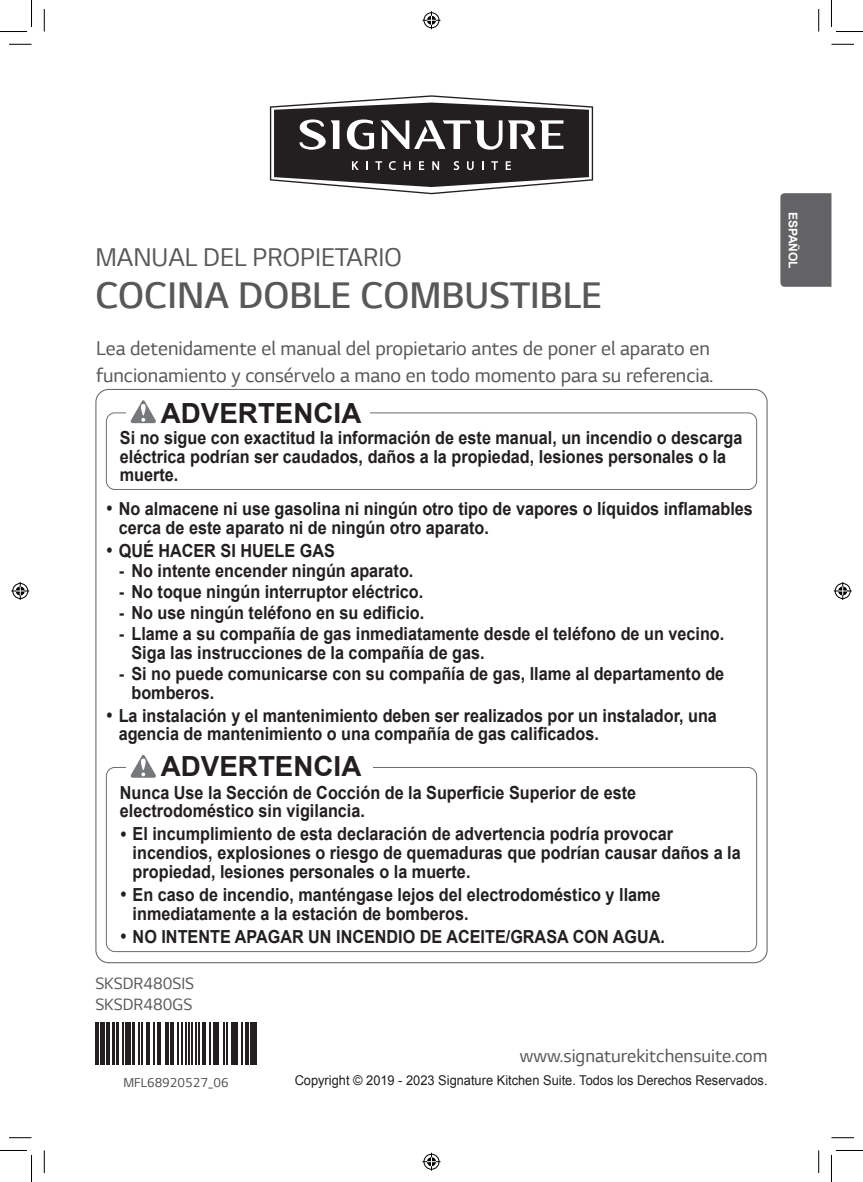
<style>
.page{position:relative;width:863px;height:1182px;background:#fff}
.page>*{position:absolute;margin:0;border:0;box-sizing:border-box;transform-origin:0 0}
.t1{font:300 39px "LG Smart";color:#57585a}
.t2{font:700 27.75px "Arial";color:#231f20}
.t3{font:27px "LG Smart";color:#57585a}
.t4{font:21px/26.2px "LG Smart";color:#57585a}
.t5{font:19.5px "LG Smart";color:#57585a}
.t6{font:700 18px/18.8px "Arial";color:#231f20;scale:.9 1}
.t7{font:17.25px/20.7px "LG Smart";color:#57585a}
.t8{font:13.5px "Arial";color:#231f20;scale:.95 1}
.t9{font:13.5px "LG Smart";color:#4b4c4d}
.t10{font:700 12px "Arial";color:#fff}
</style>
<div class="page">
<div style="left:780px;top:193px;width:51px;height:94px;background:#636366"></div>
<svg style="left:270px;top:95px;width:323px;height:99px"></svg>
<hr style="left:95px;top:1022px;width:1px;height:42px;background:#231f20">
<hr style="left:98px;top:1022px;width:1px;height:42px;background:#231f20">
<div style="left:100px;top:1022px;width:5px;height:42px;background:#231f20"></div>
<hr style="left:106px;top:1022px;width:1px;height:42px;background:#231f20">
<hr style="left:108px;top:1022px;width:2px;height:42px;background:#231f20">
<hr style="left:112px;top:1022px;width:2px;height:42px;background:#231f20">
<hr style="left:117px;top:1022px;width:2px;height:42px;background:#231f20">
<hr style="left:123px;top:1022px;width:1px;height:42px;background:#231f20">
<hr style="left:125px;top:1022px;width:1px;height:42px;background:#231f20">
<hr style="left:127px;top:1022px;width:2px;height:42px;background:#231f20">
<hr style="left:130px;top:1022px;width:1px;height:42px;background:#231f20">
<hr style="left:132px;top:1022px;width:2px;height:42px;background:#231f20">
<hr style="left:138px;top:1022px;width:1px;height:42px;background:#231f20">
<hr style="left:142px;top:1022px;width:1px;height:42px;background:#231f20">
<hr style="left:146px;top:1022px;width:2px;height:42px;background:#231f20">
<hr style="left:149px;top:1022px;width:1px;height:42px;background:#231f20">
<hr style="left:153px;top:1022px;width:2px;height:42px;background:#231f20">
<hr style="left:157px;top:1022px;width:1px;height:42px;background:#231f20">
<hr style="left:159px;top:1022px;width:2px;height:42px;background:#231f20">
<hr style="left:165px;top:1022px;width:2px;height:42px;background:#231f20">
<hr style="left:168px;top:1022px;width:1px;height:42px;background:#231f20">
<hr style="left:170px;top:1022px;width:1px;height:42px;background:#231f20">
<hr style="left:173px;top:1022px;width:1px;height:42px;background:#231f20">
<hr style="left:177px;top:1022px;width:1px;height:42px;background:#231f20">
<hr style="left:181px;top:1022px;width:1px;height:42px;background:#231f20">
<hr style="left:186px;top:1022px;width:1px;height:42px;background:#231f20">
<hr style="left:188px;top:1022px;width:1px;height:42px;background:#231f20">
<hr style="left:192px;top:1022px;width:1px;height:42px;background:#231f20">
<hr style="left:195px;top:1022px;width:1px;height:42px;background:#231f20">
<hr style="left:199px;top:1022px;width:1px;height:42px;background:#231f20">
<hr style="left:202px;top:1022px;width:1px;height:42px;background:#231f20">
<hr style="left:205px;top:1022px;width:1px;height:42px;background:#231f20">
<hr style="left:209px;top:1022px;width:2px;height:42px;background:#231f20">
<hr style="left:213px;top:1022px;width:1px;height:42px;background:#231f20">
<hr style="left:215px;top:1022px;width:1px;height:42px;background:#231f20">
<hr style="left:218px;top:1022px;width:1px;height:42px;background:#231f20">
<hr style="left:224px;top:1022px;width:1px;height:42px;background:#231f20">
<hr style="left:226px;top:1022px;width:1px;height:42px;background:#231f20">
<hr style="left:231px;top:1022px;width:2px;height:42px;background:#231f20">
<hr style="left:234px;top:1022px;width:1px;height:42px;background:#231f20">
<hr style="left:237px;top:1022px;width:1px;height:42px;background:#231f20">
<hr style="left:241px;top:1022px;width:2px;height:42px;background:#231f20">
<hr style="left:245px;top:1022px;width:1px;height:42px;background:#231f20">
<hr style="left:247px;top:1022px;width:2px;height:42px;background:#231f20">
<hr style="left:250px;top:1022px;width:4px;height:42px;background:#231f20">
<hr style="left:256px;top:1022px;width:1px;height:42px;background:#231f20">
<div style="left:106px;top:412px;width:650px;height:78px;border:1px solid #6c6d70;border-radius:9px"></div>
<div style="left:126px;top:408px;width:244px;height:11px;background:#fff"></div>
<svg style="left:130px;top:400px;width:26px;height:23px"></svg>
<div style="left:106px;top:767px;width:650px;height:184px;border:1px solid #6c6d70;border-radius:9px"></div>
<div style="left:126px;top:762px;width:247px;height:11px;background:#fff"></div>
<svg style="left:130px;top:754px;width:26px;height:23px"></svg>
<svg style="left:9px;top:44px;width:23px;height:1px"></svg>
<svg style="left:831px;top:44px;width:22px;height:1px"></svg>
<svg style="left:9px;top:1137px;width:23px;height:1px"></svg>
<svg style="left:831px;top:1137px;width:22px;height:1px"></svg>
<svg style="left:44px;top:9px;width:1px;height:23px"></svg>
<svg style="left:44px;top:1150px;width:1px;height:22px"></svg>
<svg style="left:818px;top:9px;width:1px;height:23px"></svg>
<svg style="left:818px;top:1150px;width:1px;height:22px"></svg>
<svg style="left:0;top:0;width:32px;height:32px"></svg>
<svg style="left:0;top:1150px;width:32px;height:31px"></svg>
<svg style="left:831px;top:0;width:31px;height:32px"></svg>
<svg style="left:831px;top:1150px;width:31px;height:31px"></svg>
<svg style="left:422px;top:11px;width:18px;height:18px"></svg>
<svg style="left:422px;top:1152px;width:18px;height:18px"></svg>
<svg style="left:11px;top:582px;width:18px;height:18px"></svg>
<svg style="left:833px;top:582px;width:18px;height:18px"></svg>
<h3 class="t3" style="left:95px;top:241px;width:308px">MANUAL DEL PROPIETARIO</h3>
<h1 class="t1" style="left:95px;top:272px;width:508px">COCINA DOBLE COMBUSTIBLE</h1>
<p class="t4" style="left:96px;top:335px;width:618px">Lea detenidamente el manual del propietario antes de poner el aparato en funcionamiento y consérvelo a mano en todo momento para su referencia.</p>
<h2 class="t2" style="left:161px;top:394px;width:202px">ADVERTENCIA</h2>
<p class="t6" style="left:120px;top:429px;width:693px">Si no sigue con exactitud la información de este manual, un incendio o descarga eléctrica podrían ser caudados, daños a la propiedad, lesiones personales o la muerte.</p>
<p class="t6" style="left:119px;top:499px;width:706px;text-indent:-13px">• No almacene ni use gasolina ni ningún otro tipo de vapores o líquidos inflamables cerca de este aparato ni de ningún otro aparato.</p>
<p class="t6" style="left:106px;top:541px;width:256px">• QUÉ HACER SI HUELE GAS</p>
<p class="t6" style="left:119px;top:562px;width:329px">- No intente encender ningún aparato.</p>
<p class="t6" style="left:119px;top:583px;width:340px">- No toque ningún interruptor eléctrico.</p>
<p class="t6" style="left:119px;top:604px;width:341px">- No use ningún teléfono en su edificio.</p>
<p class="t6" style="left:131px;top:625px;width:660px;text-indent:-13px">- Llame a su compañía de gas inmediatamente desde el teléfono de un vecino.<br>Siga las instrucciones de la compañía de gas.</p>
<p class="t6" style="left:131px;top:664px;width:660px;text-indent:-13px">- Si no puede comunicarse con su compañía de gas, llame al departamento de bomberos.</p>
<p class="t6" style="left:119px;top:706px;width:666px;text-indent:-13px">• La instalación y el mantenimiento deben ser realizados por un instalador, una agencia de mantenimiento o una compañía de gas calificados.</p>
<h2 class="t2" style="left:161px;top:748px;width:202px">ADVERTENCIA</h2>
<p class="t6" style="left:120px;top:783px;width:575px">Nunca Use la Sección de Cocción de la Superficie Superior de este electrodoméstico sin vigilancia.</p>
<p class="t6" style="left:133px;top:825px;width:677px;text-indent:-13px">• El incumplimiento de esta declaración de advertencia podría provocar incendios, explosiones o riesgo de quemaduras que podrían causar daños a la propiedad, lesiones personales o la muerte.</p>
<p class="t6" style="left:133px;top:885px;width:588px;text-indent:-13px">• En caso de incendio, manténgase lejos del electrodoméstico y llame inmediatamente a la estación de bomberos.</p>
<p class="t6" style="left:120px;top:927px;width:607px">• NO INTENTE APAGAR UN INCENDIO DE ACEITE/GRASA CON AGUA.</p>
<p class="t7" style="left:95px;top:972px;width:100px">SKSDR480SIS<br>SKSDR480GS</p>
<p class="t9" style="left:123px;top:1074px;width:107px">MFL68920527_06</p>
<p class="t5" style="left:520px;top:1043px;width:249px">www.signaturekitchensuite.com</p>
<p class="t8" style="left:294px;top:1070px;width:499px">Copyright © 2019 - 2023 Signature Kitchen Suite. Todos los Derechos Reservados.</p>
<p class="t10" style="left:800px;top:211px;width:59px;rotate:90deg">ESPAÑOL</p>
</div>
